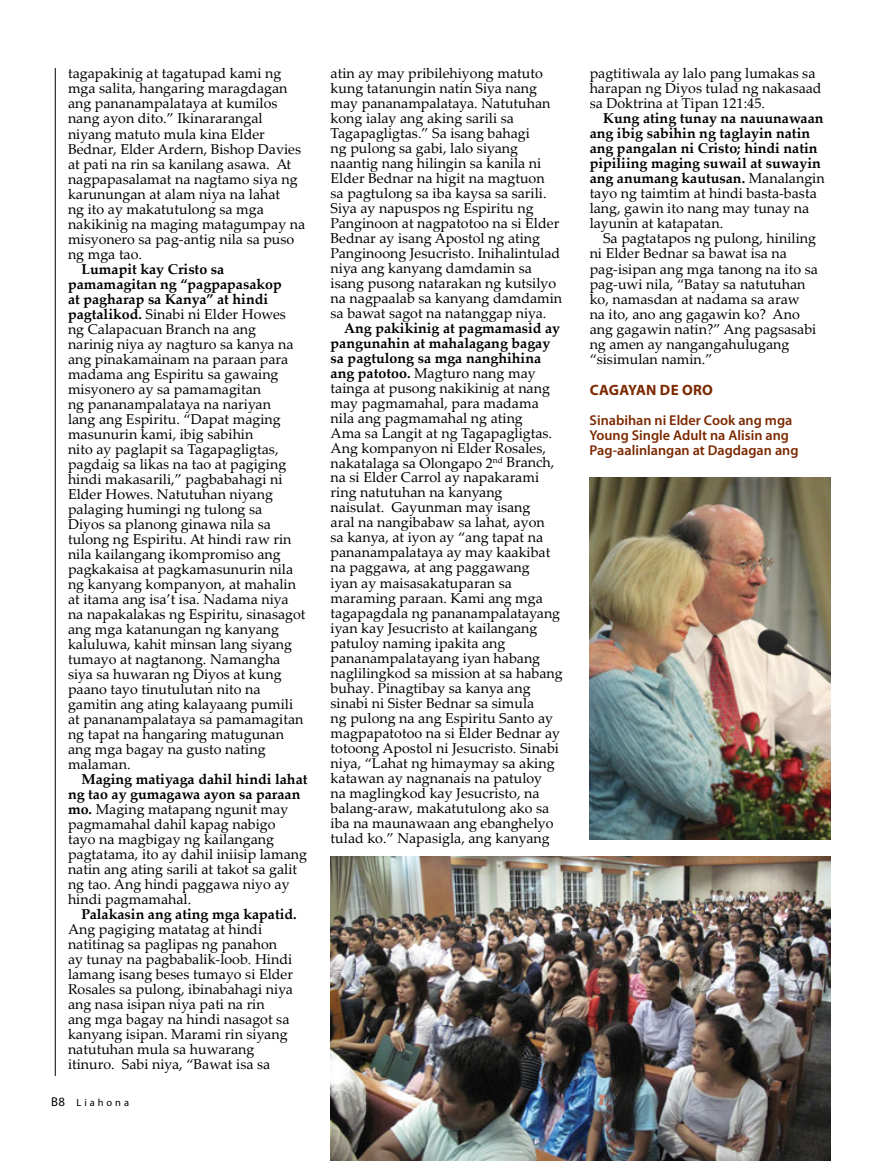
<style>
.page{position:relative;width:893px;height:1161px;background:#fff}
.page>*{position:absolute;margin:0;border:0;box-sizing:border-box;transform-origin:0 0}
.t1{font:700 15px "Myriad Pro";letter-spacing:.02em;color:#7c2900}
.t2{font:14.25px/15px "Palatino Linotype";color:#000}
.t3{font:700 14.25px/15px "Palatino Linotype";color:#000}
.t4{font:600 14.25px/15px "Myriad Pro";color:#7c2900}
.t5{font:10.5px "Myriad Pro";letter-spacing:.28em;color:#000}
.s1{font-weight:700}
.s2{font-size:12.75px}
.s3{font-weight:400}
</style>
<div class="page">
<hr style="left:55px;top:68px;width:1px;height:1008px;background:#000">
<img style="left:331px;top:857px;width:500px;height:304px">
<img style="left:590px;top:478px;width:241px;height:362px">
<p class="t2" style="left:68px;top:66px;width:239px">tagapakinig at tagatupad kami ng mga salita, hangaring maragdagan ang pananampalataya at kumilos nang ayon dito.” Ikinararangal niyang matuto mula kina Elder<br>Bednar, Elder Ardern, Bishop Davies at pati na rin sa kanilang asawa. At nagpapasalamat na nagtamo siya ng karunungan at alam niya na lahat<br>ng ito ay makatutulong sa mga nakikinig na maging matagumpay na misyonero sa pag-antig nila sa puso ng mga tao.</p>
<p class="t2" style="left:68px;top:261px;width:239px;text-indent:13px"><span class="s1">Lumapit kay Cristo sa pamamagitan ng “pagpapasakop<br>at pagharap sa Kanya” at hindi pagtalikod.</span> Sinabi ni Elder Howes ng Calapacuan Branch na ang<br>narinig niya ay nagturo sa kanya na ang pinakamainam na paraan para madama ang Espiritu sa gawaing misyonero ay sa pamamagitan<br>ng pananampalataya na nariyan<br>lang ang Espiritu. “Dapat maging masunurin kami, ibig sabihin<br>nito ay paglapit sa Tagapagligtas, pagdaig sa likas na tao at pagiging hindi makasarili,” pagbabahagi ni<br>Elder Howes. Natutuhan niyang palaging humingi ng tulong sa<br>Diyos sa planong ginawa nila sa tulong ng Espiritu. At hindi raw rin nila kailangang ikompromiso ang pagkakaisa at pagkamasunurin nila ng kanyang kompanyon, at mahalin at itama ang isa’t isa. Nadama niya na napakalakas ng Espiritu, sinasagot ang mga katanungan ng kanyang kaluluwa, kahit minsan lang siyang tumayo at nagtanong. Namangha siya sa huwaran ng Diyos at kung paano tayo tinutulutan nito na gamitin ang ating kalayaang pumili at pananampalataya sa pamamagitan ng tapat na hangaring matugunan ang mga bagay na gusto nating malaman.</p>
<p class="t2" style="left:68px;top:771px;width:241px;text-indent:13px"><span class="s1">Maging matiyaga dahil hindi lahat ng tao ay gumagawa ayon sa paraan mo.</span> Maging matapang ngunit may pagmamahal dahil kapag nabigo<br>tayo na magbigay ng kailangang pagtatama, ito ay dahil iniisip lamang natin ang ating sarili at takot sa galit ng tao. Ang hindi paggawa niyo ay hindi pagmamahal.</p>
<p class="t3" style="left:82px;top:906px;width:217px">Palakasin ang ating mga kapatid.</p>
<p class="t2" style="left:68px;top:921px;width:227px">Ang pagiging matatag at hindi natitinag sa paglipas ng panahon ay tunay na pagbabalik-loob. Hindi lamang isang beses tumayo si Elder<br>Rosales sa pulong, ibinabahagi niya ang nasa isipan niya pati na rin<br>ang mga bagay na hindi nasagot sa kanyang isipan. Marami rin siyang natutuhan mula sa huwarang itinuro. Sabi niya, “Bawat isa sa</p>
<p class="t5" style="left:51px;top:1096px;width:80px"><span class="s2">B8</span> Liahona</p>
<p class="t2" style="left:331px;top:65px;width:233px">atin ay may pribilehiyong matuto kung tatanungin natin Siya nang may pananampalataya. Natutuhan kong ialay ang aking sarili sa<br>Tagapagligtas.” Sa isang bahagi<br>ng pulong sa gabi, lalo siyang naantig nang hilingin sa kanila ni<br>Elder Bednar na higit na magtuon<br>sa pagtulong sa iba kaysa sa sarili.<br>Siya ay napuspos ng Espiritu ng<br>Panginoon at nagpatotoo na si Elder<br>Bednar ay isang Apostol ng ating<br>Panginoong Jesucristo. Inihalintulad niya ang kanyang damdamin sa isang pusong natarakan ng kutsilyo na nagpaalab sa kanyang damdamin sa bawat sagot na natanggap niya.</p>
<p class="t2" style="left:331px;top:320px;width:234px;text-indent:13px"><span class="s1">Ang pakikinig at pagmamasid ay pangunahin at mahalagang bagay sa pagtulong sa mga nanghihina ang patotoo.</span> Magturo nang may tainga at pusong nakikinig at nang may pagmamahal, para madama nila ang pagmamahal ng ating<br>Ama sa Langit at ng Tagapagligtas.<br>Ang kompanyon ni Elder Rosales, nakatalaga sa Olongapo 2<sup>nd</sup> Branch, na si Elder Carrol ay napakarami ring natutuhan na kanyang<br>naisulat. Gayunman may isang<br>aral na nangibabaw sa lahat, ayon<br>sa kanya, at iyon ay “ang tapat na pananampalataya ay may kaakibat na paggawa, at ang paggawang<br>iyan ay maisasakatuparan sa maraming paraan. Kami ang mga tagapagdala ng pananampalatayang iyan kay Jesucristo at kailangang patuloy naming ipakita ang pananampalatayang iyan habang naglilingkod sa mission at sa habang buhay. Pinagtibay sa kanya ang sinabi ni Sister Bednar sa simula<br>ng pulong na ang Espiritu Santo ay magpapatotoo na si Elder Bednar ay totoong Apostol ni Jesucristo. Sinabi niya, “Lahat ng himaymay sa aking katawan ay nagnanais na patuloy<br>na maglingkod kay Jesucristo, na balang-araw, makatutulong ako sa iba na maunawaan ang ebanghelyo tulad ko.” Napasigla, ang kanyang</p>
<p class="t2" style="left:590px;top:65px;width:234px">pagtitiwala ay lalo pang lumakas sa harapan ng Diyos tulad ng nakasaad sa Doktrina at Tipan 121:45.</p>
<p class="t3" style="left:590px;top:111px;width:237px;text-indent:13px">Kung ating tunay na nauunawaan ang ibig sabihin ng taglayin natin ang pangalan ni Cristo; hindi natin pipiliing maging suwail at suwayin ang anumang kautusan. <span class="s3">Manalangin tayo ng taimtim at hindi basta-basta lang, gawin ito nang may tunay na layunin at katapatan.</span></p>
<p class="t2" style="left:590px;top:231px;width:230px;text-indent:13px">Sa pagtatapos ng pulong, hiniling ni Elder Bednar sa bawat isa na pag-isipan ang mga tanong na ito sa pag-uwi nila, “Batay sa natutuhan ko, namasdan at nadama sa araw na ito, ano ang gagawin ko? Ano ang gagawin natin?” Ang pagsasabi ng amen ay nangangahulugang “sisimulan namin.”</p>
<p class="t1" style="left:590px;top:380px;width:125px">CAGAYAN DE ORO</p>
<p class="t4" style="left:590px;top:412px;width:210px">Sinabihan ni Elder Cook ang mga<br>Young Single Adult na Alisin ang<br>Pag-aalinlangan at Dagdagan ang</p>
</div>
